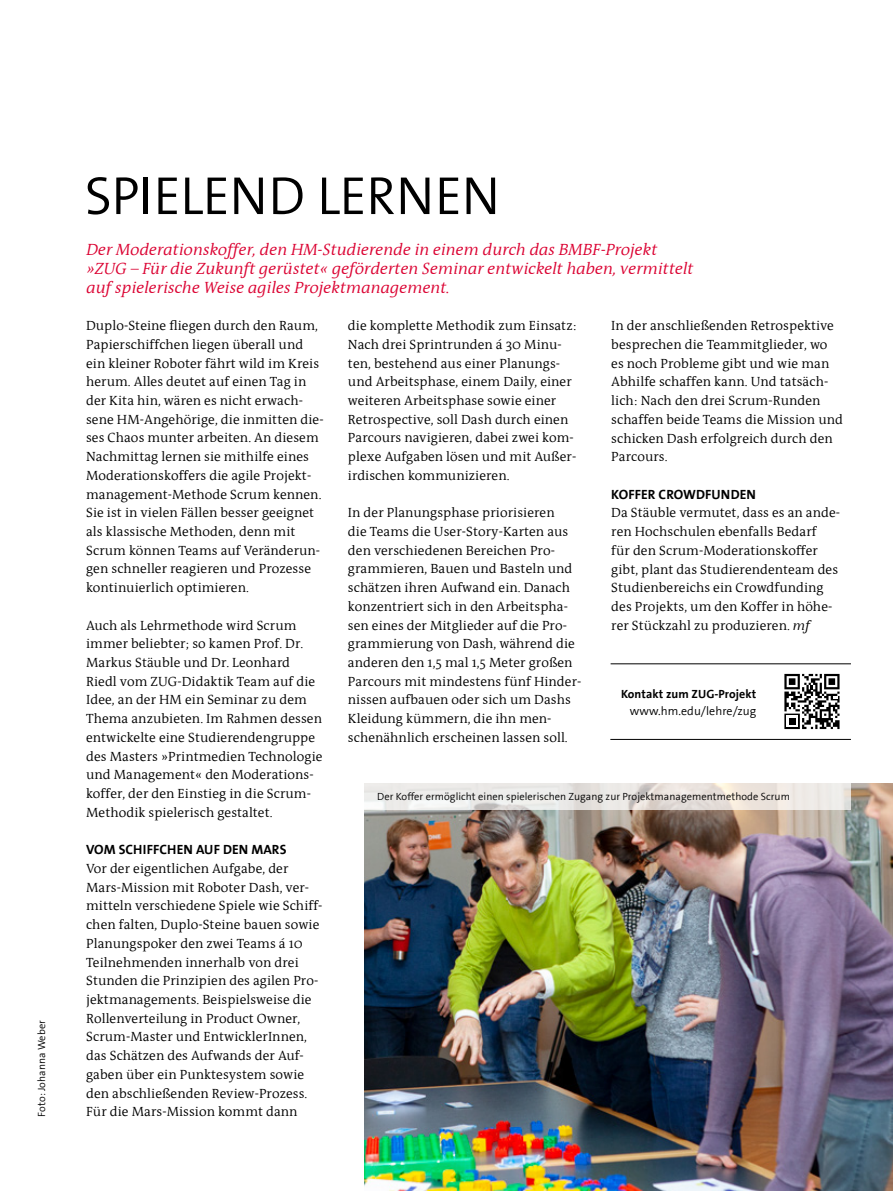
<style>
.page{position:relative;width:893px;height:1191px;background:#fff}
.page>*{position:absolute;margin:0;border:0;box-sizing:border-box;transform-origin:0 0}
.t1{font:54px "FHM The Sans";letter-spacing:-.01em;color:#000}
.t2{font:italic 16.5px/18.8px "FHM Antiqua";letter-spacing:.005em;color:#db0031}
.t3{font:13.5px/18.8px "FHM Antiqua";letter-spacing:.005em;color:#000}
.t4{font:700 13.5px "FHM Antiqua";letter-spacing:.005em;color:#000}
.t5{font:700 12px "FHM The Sans";letter-spacing:.005em;color:#000}
.t6{font:12px "FHM The Sans";letter-spacing:.005em;color:#000}
.t7{font:10.5px "FHM The Sans";letter-spacing:.005em;color:#000}
.s1{font-style:italic}
</style>
<div class="page">
<hr style="left:611px;top:663px;width:240px;height:1px;background:#000">
<hr style="left:610px;top:739px;width:241px;height:1px;background:#000">
<div style="left:782px;top:671px;width:60px;height:60px;background:linear-gradient(to right,#f0f0f0,#f5f5f5)"></div>
<svg style="left:784px;top:674px;width:55px;height:55px"></svg>
<img style="left:364px;top:783px;width:529px;height:408px">
<svg style="left:364px;top:783px;width:486px;height:26px;background:#e9e6e2"></svg>
<p class="t7" style="left:36px;top:1116px;width:98px;rotate:-90deg">Foto: Johanna Weber</p>
<h1 class="t1" style="left:85px;top:168px;width:417px">SPIELEND LERNEN</h1>
<p class="t2" style="left:86px;top:241px;width:609px">Der Moderationskoffer, den HM-Studierende in einem durch das BMBF-Projekt »ZUG – Für die Zukunft gerüstet« geförderten Seminar entwickelt haben, vermittelt auf spielerische Weise agiles Projektmanagement.</p>
<p class="t3" style="left:86px;top:317px;width:239px">Duplo-Steine fliegen durch den Raum, Papierschiffchen liegen überall und ein kleiner Roboter fährt wild im Kreis herum. Alles deutet auf einen Tag in der Kita hin, wären es nicht erwach&shy;sene HM-Angehörige, die inmitten die&shy;ses Chaos munter arbeiten. An diesem Nachmittag lernen sie mithilfe eines Moderationskoffers die agile Projekt&shy;management-Methode Scrum kennen.<br>Sie ist in vielen Fällen besser geeignet als klassische Methoden, denn mit Scrum können Teams auf Veränderun&shy;gen schneller reagieren und Prozesse kontinuierlich optimieren.</p>
<p class="t3" style="left:86px;top:616px;width:238px">Auch als Lehrmethode wird Scrum immer beliebter; so kamen Prof. Dr.<br>Markus Stäuble und Dr. Leonhard Riedl vom ZUG-Didaktik Team auf die Idee, an der HM ein Seminar zu dem Thema anzubieten. Im Rahmen dessen entwickelte eine Studierendengruppe des Masters »Printmedien Technologie und Management« den Moderations&shy;koffer, der den Einstieg in die Scrum-Methodik spielerisch gestaltet.</p>
<p class="t4" style="left:86px;top:842px;width:202px">VOM SCHIFFCHEN AUF DEN MARS</p>
<p class="t3" style="left:86px;top:859px;width:238px">Vor der eigentlichen Aufgabe, der Mars-Mission mit Roboter Dash, ver&shy;mitteln verschiedene Spiele wie Schiff&shy;chen falten, Duplo-Steine bauen sowie Planungspoker den zwei Teams á 10<br>Teilnehmenden innerhalb von drei Stunden die Prinzipien des agilen Pro&shy;jektmanagements. Beispielsweise die Rollenverteilung in Product Owner, Scrum-Master und EntwicklerInnen, das Schätzen des Aufwands der Auf&shy;gaben über ein Punktesystem sowie den abschließenden Review-Prozess.<br>Für die Mars-Mission kommt dann</p>
<p class="t3" style="left:348px;top:317px;width:230px">die komplette Methodik zum Einsatz:<br>Nach drei Sprintrunden á 30 Minu&shy;ten, bestehend aus einer Planungs&shy;und Arbeitsphase, einem Daily, einer weiteren Arbeitsphase sowie einer Retrospective, soll Dash durch einen Parcours navigieren, dabei zwei kom&shy;plexe Aufgaben lösen und mit Außer&shy;irdischen kommunizieren.</p>
<p class="t3" style="left:348px;top:504px;width:235px">In der Planungsphase priorisieren<br>die Teams die User-Story-Karten aus den verschiedenen Bereichen Pro&shy;grammieren, Bauen und Basteln und schätzen ihren Aufwand ein. Danach konzentriert sich in den Arbeitspha&shy;sen eines der Mitglieder auf die Pro&shy;grammierung von Dash, während die anderen den 1,5 mal 1,5 Meter großen Parcours mit mindestens fünf Hinder&shy;nissen aufbauen oder sich um Dashs Kleidung kümmern, die ihn men&shy;schenähnlich erscheinen lassen soll.</p>
<p class="t3" style="left:611px;top:317px;width:233px">In der anschließenden Retrospektive besprechen die Teammitglieder, wo es noch Probleme gibt und wie man<br>Abhilfe schaffen kann. Und tatsäch&shy;lich: Nach den drei Scrum-Runden schaffen beide Teams die Mission und schicken Dash erfolgreich durch den<br>Parcours.</p>
<p class="t4" style="left:611px;top:487px;width:146px">KOFFER CROWDFUNDEN</p>
<p class="t3" style="left:611px;top:504px;width:230px">Da Stäuble vermutet, dass es an ande&shy;ren Hochschulen ebenfalls Bedarf<br>für den Scrum-Moderationskoffer gibt, plant das Studierendenteam des Studienbereichs ein Crowdfunding des Projekts, um den Koffer in höhe&shy;rer Stückzahl zu produzieren. <span class="s1">mf</span></p>
<p class="t5" style="left:621px;top:687px;width:136px">Kontakt zum ZUG-Projekt</p>
<p class="t6" style="left:630px;top:704px;width:128px">www.hm.edu/lehre/zug</p>
<p class="t7" style="left:377px;top:791px;width:414px">Der Koffer ermöglicht einen spielerischen Zugang zur Projektmanagementmethode Scrum</p>
</div>
